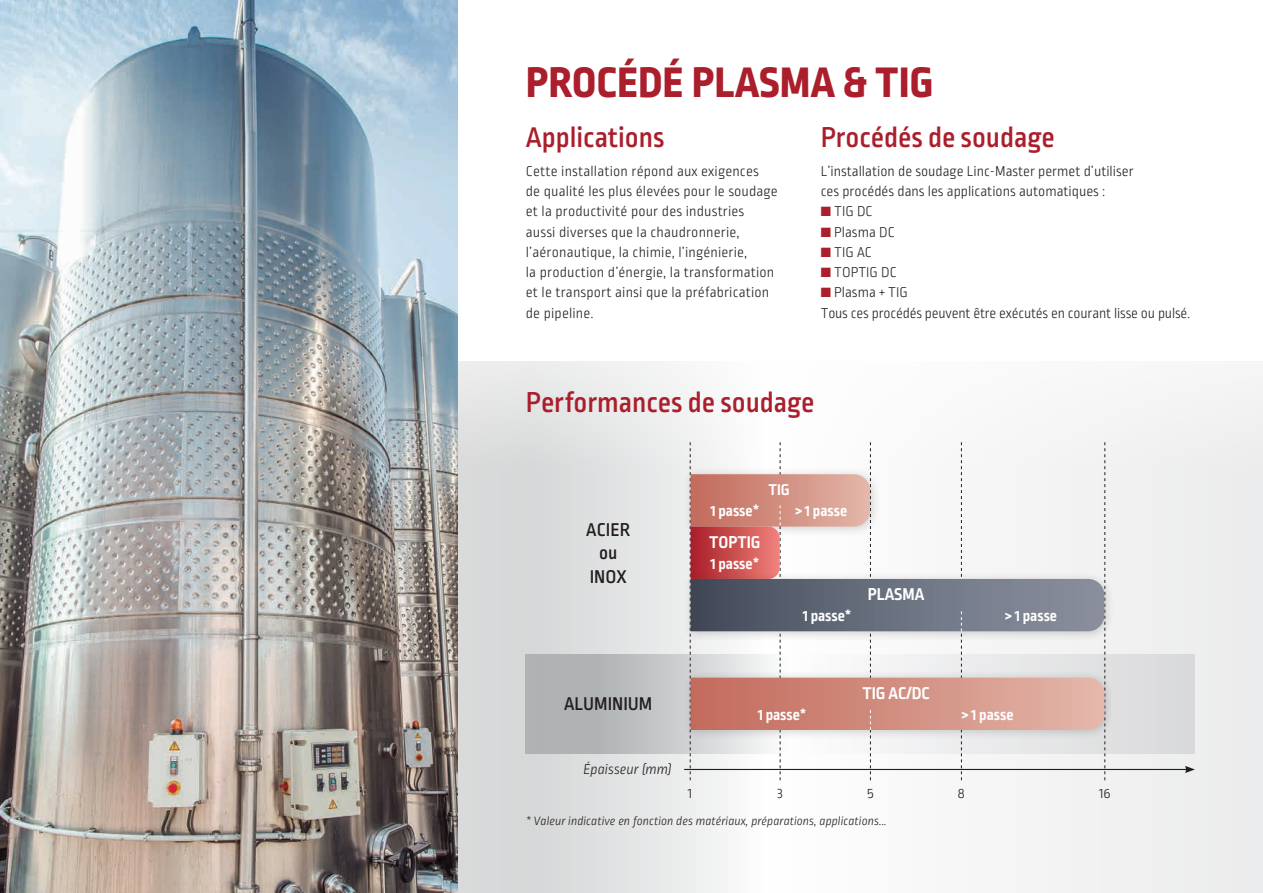
<style>
.page{position:relative;width:1263px;height:893px;background:#fff}
.page>*{position:absolute;margin:0;border:0;box-sizing:border-box;transform-origin:0 0}
.t1{font:800 45px "Ropa Sans Pro";letter-spacing:.01em;color:#ab1e2c}
.courant_9_inter_12{font:500 30px "Ropa Sans Pro";color:#ab1e2c}
.courant_9_inter_12-2{font:500 19.5px "Ropa Sans Pro";color:#231f20}
.t2{font:700 18px "Ropa Sans Pro";color:#fff}
.t3{font:700 16.5px "Ropa Sans Pro";color:#fff}
.courant_9_inter_12-3{font:300 15px/20.2px "Ropa Sans Pro";letter-spacing:.01em;color:#231f20}
.courant_9_inter_12-4{font:300 15px "Ropa Sans Pro";letter-spacing:-.01em;color:#231f20}
.courant_9_inter_12-5{font:italic 300 15px "Ropa Sans Pro";color:#231f20}
.courant_9_inter_12-6{font:italic 300 12.75px "Ropa Sans Pro";color:#231f20}
.s1{color:#ab1e2c}
</style>
<div class="page">
<svg style="left:458px;top:361px;width:805px;height:532px"></svg>
<svg style="left:526px;top:654px;width:669px;height:99px;background:#c4c5c7"></svg>
<img style="left:0;top:0;width:458px;height:893px">
<hr style="left:684px;top:769px;width:503px;height:1px;background:#231f20">
<svg style="left:1185px;top:766px;width:10px;height:7px"></svg>
<div style="left:683px;top:467px;width:197px;height:70px;background:#231f20;opacity:.2"></div>
<div style="left:683px;top:571px;width:432px;height:71px;background:#231f20;opacity:.2"></div>
<div style="left:683px;top:670px;width:432px;height:71px;background:#231f20;opacity:.2"></div>
<svg style="left:690px;top:442px;width:415px;height:338px"></svg>
<p class="t1" style="left:526px;top:57px;width:409px">PROCÉDÉ PLASMA &amp; TIG</p>
<p class="courant_9_inter_12" style="left:526px;top:121px;width:140px">Applications</p>
<p class="courant_9_inter_12-3" style="left:526px;top:162px;width:253px">Cette installation répond aux exigences<br>de qualité les plus élevées pour le soudage et la productivité pour des industries<br>aussi diverses que la chaudronnerie, l’aéronautique, la chimie, l’ingénierie,<br>la production d’énergie, la transformation et le transport ainsi que la préfabrication de pipeline.</p>
<p class="courant_9_inter_12" style="left:821px;top:121px;width:235px">Procédés de soudage</p>
<p class="courant_9_inter_12-3" style="left:821px;top:162px;width:314px">L’installation de soudage Linc-Master permet d’utiliser ces procédés dans les applications automatiques :</p>
<p class="courant_9_inter_12-3" style="left:821px;top:202px;width:53px"><span class="s1">■</span> TIG DC</p>
<p class="courant_9_inter_12-3" style="left:821px;top:223px;width:76px"><span class="s1">■</span> Plasma DC</p>
<p class="courant_9_inter_12-3" style="left:821px;top:243px;width:53px"><span class="s1">■</span> TIG AC</p>
<p class="courant_9_inter_12-3" style="left:821px;top:263px;width:78px"><span class="s1">■</span> TOPTIG DC</p>
<p class="courant_9_inter_12-3" style="left:821px;top:283px;width:89px"><span class="s1">■</span> Plasma + TIG</p>
<p class="courant_9_inter_12-4" style="left:821px;top:305px;width:371px">Tous ces procédés peuvent être exécutés en courant lisse ou pulsé.</p>
<p class="courant_9_inter_12" style="left:526px;top:386px;width:290px">Performances de soudage</p>
<p class="courant_9_inter_12-2" style="left:586px;top:519px;width:45px">ACIER</p>
<p class="courant_9_inter_12-2" style="left:599px;top:542px;width:20px">ou</p>
<p class="courant_9_inter_12-2" style="left:590px;top:565px;width:38px">INOX</p>
<p class="t3" style="left:768px;top:481px;width:23px">TIG</p>
<p class="t3" style="left:710px;top:501px;width:50px">1 passe*</p>
<p class="t3" style="left:795px;top:501px;width:53px">&gt; 1 passe</p>
<p class="t2" style="left:709px;top:532px;width:53px">TOPTIG</p>
<p class="t3" style="left:710px;top:554px;width:50px">1 passe*</p>
<p class="t2" style="left:868px;top:584px;width:58px">PLASMA</p>
<p class="t3" style="left:803px;top:606px;width:50px">1 passe*</p>
<p class="t3" style="left:1005px;top:606px;width:53px">&gt; 1 passe</p>
<p class="courant_9_inter_12-2" style="left:564px;top:693px;width:90px">ALUMINIUM</p>
<p class="courant_9_inter_12-5" style="left:583px;top:761px;width:90px">Épaisseur (mm)</p>
<p class="courant_9_inter_12-3" style="left:688px;top:784px;width:6px">1</p>
<p class="t2" style="left:862px;top:683px;width:69px">TIG AC/DC</p>
<p class="t3" style="left:758px;top:705px;width:50px">1 passe*</p>
<p class="t3" style="left:962px;top:705px;width:53px">&gt; 1 passe</p>
<p class="courant_9_inter_12-3" style="left:777px;top:784px;width:7px">3</p>
<p class="courant_9_inter_12-3" style="left:867px;top:784px;width:8px">5</p>
<p class="courant_9_inter_12-3" style="left:958px;top:784px;width:8px">8</p>
<p class="courant_9_inter_12-6" style="left:526px;top:814px;width:363px">* Valeur indicative en fonction des matériaux, préparations, applications...</p>
<p class="courant_9_inter_12-3" style="left:1099px;top:784px;width:13px">16</p>
</div>
